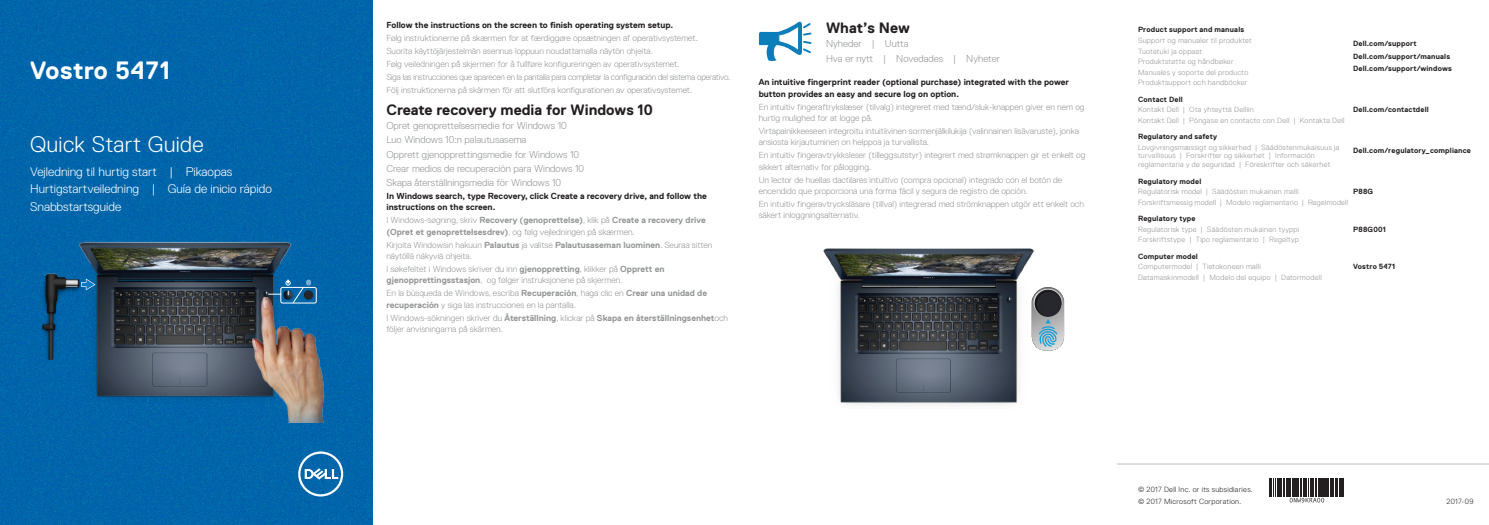
<style>
.page{position:relative;width:1489px;height:525px;background:#fff}
.page>*{position:absolute;margin:0;border:0;box-sizing:border-box;transform-origin:0 0}
.t1{font:700 25px "Dell Replica";letter-spacing:.02em;color:#fff}
.t2{font:300 22.5px "Dell Replica";letter-spacing:.015em;color:#fff}
.t3{font:700 15px "Dell Replica";color:#231f20}
.t4{font:300 12.5px/17.5px "Dell Replica";color:#fff}
.t5{font:300 10px/14.2px "Dell Replica";color:#949698}
.t6{font:300 8.75px/11.2px "Dell Replica";color:#949698}
.t7{font:700 8.75px/11.2px "Dell Replica";color:#231f20}
.t8{font:700 8.75px/11.2px "Dell Replica";color:#949698}
.t9{font:300 7.5px/10.5px "Dell Replica";letter-spacing:.04em;color:#949698}
.Legal{font:700 7.5px "Dell Replica";letter-spacing:.02em;color:#231f20}
.t10{font:300 7.5px/12.2px "Dell Replica";letter-spacing:.04em;color:#231f20}
.s1{font-weight:300}
.s2{font-weight:700}
</style>
<div class="page">
<img style="left:0;top:0;width:372px;height:524px">
<svg style="left:298px;top:451px;width:45px;height:45px"></svg>
<img style="left:74px;top:232px;width:220px;height:170px">
<img style="left:252px;top:298px;width:73px;height:124px">
<img style="left:36px;top:269px;width:48px;height:90px">
<div style="left:280px;top:287px;width:36px;height:16px;border:1px solid #fff;border-radius:2px"></div>
<svg style="left:268px;top:279px;width:45px;height:24px"></svg>
<svg style="left:81px;top:278px;width:14px;height:12px"></svg>
<hr style="left:1116px;top:463px;width:372px;height:1px;background:#bcbec0">
<img style="left:823px;top:248px;width:211px;height:157px">
<svg style="left:758px;top:21px;width:53px;height:40px"></svg>
<img style="left:1031px;top:286px;width:33px;height:56px">
<img style="left:1031px;top:287px;width:32px;height:63px">
<svg style="left:1038px;top:319px;width:19px;height:27px"></svg>
<svg style="left:1290px;top:478px;width:54px;height:25px"></svg>
<svg style="left:1269px;top:478px;width:73px;height:24px"></svg>
<h1 class="t1" style="left:30px;top:56px;width:141px">Vostro 5471</h1>
<h2 class="t2" style="left:30px;top:131px;width:175px">Quick Start Guide</h2>
<h3 class="t4" style="left:30px;top:162px;width:243px">Vejledning til hurtig start | Pikaopas<br>Hurtigstartveiledning | Guía de inicio rápido<br>Snabbstartsguide</h3>
<p class="t7" style="left:386px;top:19px;width:288px">Follow the instructions on the screen to finish operating system setup.</p>
<p class="t6" style="left:386px;top:32px;width:345px;line-height:13px">Følg instruktionerne på skærmen for at færdiggøre opsætningen af operativsystemet.<br>Suorita käyttöjärjestelmän asennus loppuun noudattamalla näytön ohjeita.<br>Følg veiledningen på skjermen for å fullføre konfigureringen av operativsystemet.<br>Siga las instrucciones que aparecen en la pantalla para completar la configuración del sistema operativo.<br>Följ instruktionerna på skärmen för att slutföra konfigurationen av operativsystemet.</p>
<h3 class="t3" style="left:386px;top:101px;width:268px">Create recovery media for Windows 10</h3>
<p class="t5" style="left:386px;top:118px;width:199px">Opret genoprettelsesmedie for Windows 10<br>Luo Windows 10:n palautusasema<br>Opprett gjenopprettingsmedie for Windows 10<br>Crear medios de recuperación para Windows 10<br>Skapa återställningsmedia för Windows 10</p>
<p class="t7" style="left:386px;top:190px;width:322px">In Windows search, type Recovery, click Create a recovery drive, and follow the instructions on the screen.</p>
<p class="t8" style="left:386px;top:215px;width:321px"><span class="s1">I Windows-søgning, skriv</span> Recovery (genoprettelse)<span class="s1">, klik på</span> Create a recovery drive (Opret et genoprettelsesdrev)<span class="s1">, og følg vejledningen på skærmen.</span></p>
<p class="t6" style="left:386px;top:239px;width:327px">Kirjoita Windowsin hakuun <span class="s2">Palautus</span> ja valitse <span class="s2">Palautusaseman luominen</span>. Seuraa sitten näytöllä näkyviä ohjeita.</p>
<p class="t6" style="left:386px;top:263px;width:279px">I søkefeltet i Windows skriver du inn <span class="s2">gjenoppretting</span>, klikker på <span class="s2">Opprett en gjenopprettingsstasjon</span>, og følger instruksjonene på skjermen.</p>
<p class="t6" style="left:386px;top:287px;width:322px">En la búsqueda de Windows, escriba <span class="s2">Recuperación</span>, haga clic en <span class="s2">Crear una unidad de recuperación</span> y siga las instrucciones en la pantalla.</p>
<p class="t6" style="left:386px;top:312px;width:343px">I Windows-sökningen skriver du <span class="s2">Återställning</span>, klickar på <span class="s2">Skapa en återställningsenhet</span>och följer anvisningarna på skärmen.</p>
<h3 class="t3" style="left:826px;top:19px;width:85px">What’s New</h3>
<p class="t5" style="left:826px;top:37px;width:175px">Nyheder | Uutta<br>Hva er nytt | Novedades | Nyheter</p>
<p class="t7" style="left:758px;top:77px;width:312px">An intuitive fingerprint reader (optional purchase) integrated with the power button provides an easy and secure log on option.</p>
<p class="t6" style="left:758px;top:101px;width:327px">En intuitiv fingeraftrykslæser (tilvalg) integreret med tænd/sluk-knappen giver en nem og hurtig mulighed for at logge på.</p>
<p class="t6" style="left:758px;top:125px;width:322px">Virtapainikkeeseen integroitu intuitiivinen sormenjälkilukija (valinnainen lisävaruste), jonka ansiosta kirjautuminen on helppoa ja turvallista.</p>
<p class="t6" style="left:758px;top:149px;width:328px">En intuitiv fingeravtrykksleser (tilleggsutstyr) integrert med strømknappen gir et enkelt og sikkert alternativ for pålogging.</p>
<p class="t6" style="left:758px;top:174px;width:305px">Un lector de huellas dactilares intuitivo (compra opcional) integrado con el botón de encendido que proporciona una forma fácil y segura de registro de opción.</p>
<p class="t6" style="left:758px;top:198px;width:327px">En intuitiv fingeravtrycksläsare (tillval) integrerad med strömknappen utgör ett enkelt och säkert inloggningsalternativ.</p>
<p class="Legal" style="left:1137px;top:26px;width:108px">Product support and manuals</p>
<p class="t9" style="left:1137px;top:35px;width:115px">Support og manualer til produktet<br>Tuotetuki ja oppaat<br>Produktstøtte og håndbøker<br>Manuales y soporte del producto<br>Produktsupport och handböcker</p>
<p class="Legal" style="left:1352px;top:40px;width:65px">Dell.com/support</p>
<p class="Legal" style="left:1352px;top:52px;width:98px">Dell.com/support/manuals</p>
<p class="Legal" style="left:1352px;top:64px;width:100px">Dell.com/support/windows</p>
<p class="Legal" style="left:1137px;top:95px;width:46px">Contact Dell</p>
<p class="t9" style="left:1137px;top:104px;width:208px">Kontakt Dell | Ota yhteyttä Delliin<br>Kontakt Dell | Póngase en contacto con Dell | Kontakta Dell</p>
<p class="Legal" style="left:1352px;top:105px;width:77px">Dell.com/contactdell</p>
<p class="Legal" style="left:1137px;top:132px;width:81px">Regulatory and safety</p>
<p class="t9" style="left:1137px;top:143px;width:203px;line-height:8.8px">Lovgivningsmæssigt og sikkerhed | Säädöstenmukaisuus ja turvallisuus | Forskrifter og sikkerhet | Información reglamentaria y de seguridad | Föreskrifter och säkerhet</p>
<p class="Legal" style="left:1352px;top:146px;width:119px">Dell.com/regulatory_compliance</p>
<p class="Legal" style="left:1137px;top:177px;width:65px">Regulatory model</p>
<p class="t9" style="left:1137px;top:186px;width:212px">Regulatorisk model | Säädösten mukainen malli<br>Forskriftsmessig modell | Modelo reglamentario | Regelmodell</p>
<p class="Legal" style="left:1352px;top:187px;width:21px">P88G</p>
<p class="Legal" style="left:1137px;top:214px;width:59px">Regulatory type</p>
<p class="t9" style="left:1137px;top:224px;width:163px">Regulatorisk type | Säädösten mukainen tyyppi<br>Forskriftstype | Tipo reglamentario | Regeltyp</p>
<p class="Legal" style="left:1352px;top:225px;width:34px">P88G001</p>
<p class="Legal" style="left:1137px;top:252px;width:61px">Computer model</p>
<p class="t9" style="left:1137px;top:261px;width:185px">Computermodel | Tietokoneen malli<br>Datamaskinmodell | Modelo del equipo | Datormodell</p>
<p class="Legal" style="left:1352px;top:262px;width:43px">Vostro 5471</p>
<p class="t10" style="left:1137px;top:482px;width:116px">© 2017 Dell Inc. or its subsidiaries. © 2017 Microsoft Corporation.</p>
<p class="t10" style="left:1446px;top:494px;width:29px">2017-09</p>
</div>
